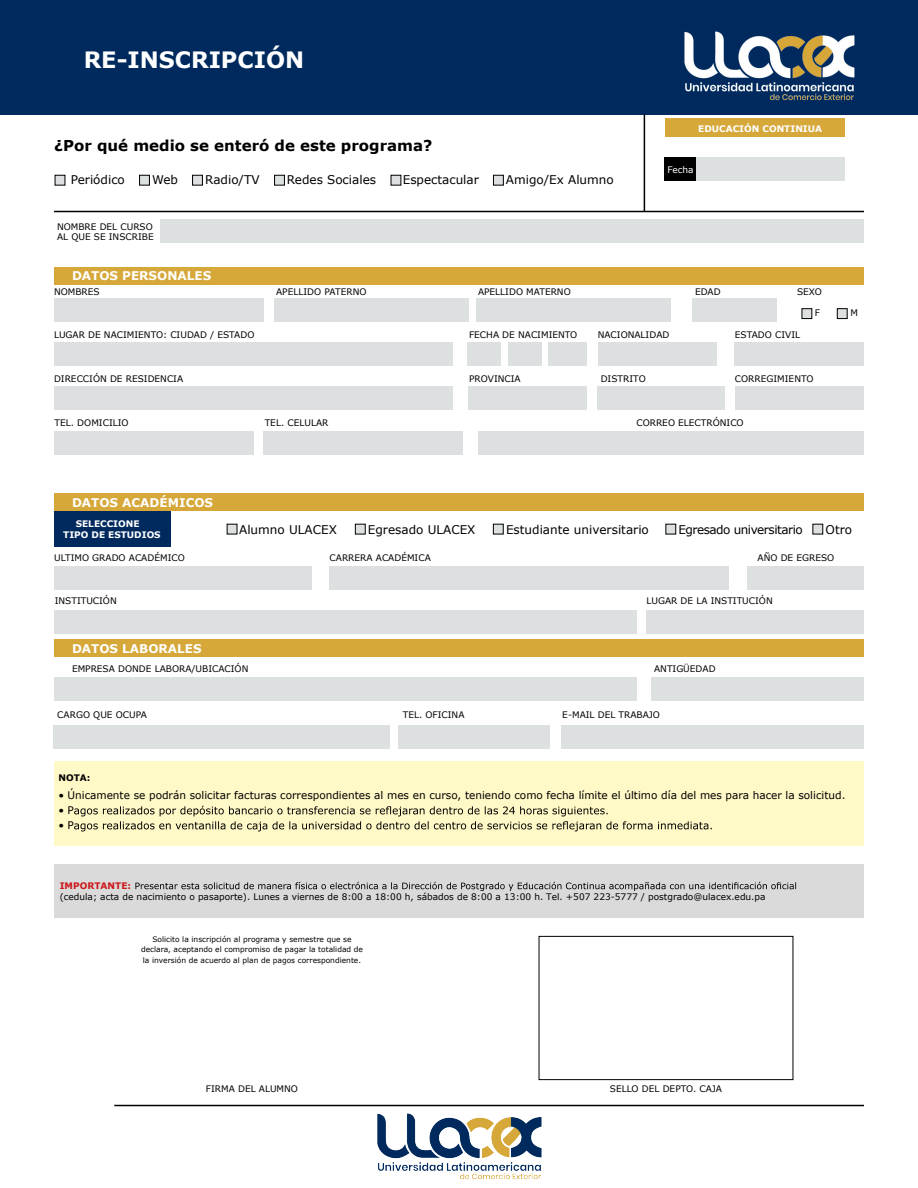
<style>
.page{position:relative;width:918px;height:1188px;background:#fff}
.page>*{position:absolute;margin:0;border:0;box-sizing:border-box;transform-origin:0 0}
.t1{font:700 22.5px "Verdana";color:#fff}
.t2{font:700 15px "Verdana";color:#000}
.t3{font:12px "Verdana";color:#000}
.t4{font:700 12px "Verdana";color:#fff}
.t5{font:12px "Verdana";letter-spacing:-.04em;color:#000}
.t6{font:10.5px "Verdana";color:#000}
.t7{font:9px/10.8px "Verdana";color:#000}
.t8{font:700 9px/10.8px "Verdana";color:#fff}
.t9{font:700 9px "Verdana";color:#cd171a}
.t10{font:9px "Verdana";color:#fff}
.t11{font:700 9px "Verdana";color:#000}
.t12{font:7.5px/10.5px "Verdana";color:#000;text-align:center}
</style>
<div class="page">
<div style="left:0;top:0;width:918px;height:115px;background:#002a5e"></div>
<div style="left:54px;top:267px;width:810px;height:18px;background:#d6a739"></div>
<div style="left:54px;top:493px;width:810px;height:18px;background:#d6a739"></div>
<div style="left:54px;top:864px;width:810px;height:54px;background:#dadada"></div>
<svg style="left:135px;top:882px;width:661px;height:9px"></svg>
<div style="left:665px;top:119px;width:180px;height:18px;background:#d6a739"></div>
<div style="left:664px;top:158px;width:33px;height:23px;background:#000"></div>
<hr style="left:644px;top:114px;width:1px;height:98px;background:#000">
<hr style="left:54px;top:211px;width:810px;height:1px;background:#000">
<div style="left:54px;top:639px;width:810px;height:18px;background:#d6a739"></div>
<div style="left:54px;top:511px;width:116px;height:36px;background:#002a5e"></div>
<hr style="left:114px;top:1105px;width:750px;height:1px;background:#000">
<div style="left:539px;top:936px;width:254px;height:144px;border:1px solid #000"></div>
<div style="left:54px;top:761px;width:810px;height:85px;background:#fff9c7"></div>
<svg style="left:74px;top:806px;width:638px;height:25px"></svg>
<img style="left:684px;top:31px;width:171px;height:70px">
<div style="left:697px;top:158px;width:148px;height:23px;background:#dce0e0"></div>
<div style="left:161px;top:220px;width:703px;height:23px;background:#dce0e0"></div>
<div style="left:54px;top:299px;width:209px;height:23px;background:#dce0e0"></div>
<div style="left:54px;top:343px;width:398px;height:23px;background:#dce0e0"></div>
<div style="left:54px;top:387px;width:398px;height:23px;background:#dce0e0"></div>
<div style="left:468px;top:343px;width:33px;height:23px;background:#dce0e0"></div>
<div style="left:508px;top:343px;width:33px;height:23px;background:#dce0e0"></div>
<div style="left:548px;top:343px;width:38px;height:23px;background:#dce0e0"></div>
<div style="left:598px;top:343px;width:119px;height:23px;background:#dce0e0"></div>
<div style="left:468px;top:387px;width:118px;height:23px;background:#dce0e0"></div>
<div style="left:598px;top:387px;width:127px;height:23px;background:#dce0e0"></div>
<div style="left:734px;top:343px;width:130px;height:23px;background:#dce0e0"></div>
<div style="left:275px;top:299px;width:194px;height:23px;background:#dce0e0"></div>
<div style="left:476px;top:299px;width:195px;height:23px;background:#dce0e0"></div>
<div style="left:692px;top:299px;width:85px;height:23px;background:#dce0e0"></div>
<div style="left:55px;top:175px;width:10px;height:11px;background:#dce0e0;border:1px solid #000"></div>
<div style="left:139px;top:175px;width:11px;height:11px;background:#dce0e0;border:1px solid #000"></div>
<div style="left:192px;top:175px;width:11px;height:11px;background:#dce0e0;border:1px solid #000"></div>
<div style="left:274px;top:175px;width:11px;height:11px;background:#dce0e0;border:1px solid #000"></div>
<div style="left:391px;top:175px;width:10px;height:11px;background:#dce0e0;border:1px solid #000"></div>
<div style="left:493px;top:175px;width:11px;height:11px;background:#dce0e0;border:1px solid #000"></div>
<div style="left:802px;top:308px;width:10px;height:11px;background:#dce0e0;border:1px solid #000"></div>
<div style="left:665px;top:524px;width:11px;height:10px;background:#dce0e0;border:1px solid #000"></div>
<div style="left:493px;top:524px;width:11px;height:10px;background:#dce0e0;border:1px solid #000"></div>
<div style="left:355px;top:524px;width:11px;height:10px;background:#dce0e0;border:1px solid #000"></div>
<div style="left:227px;top:524px;width:10px;height:10px;background:#dce0e0"></div>
<div style="left:812px;top:524px;width:11px;height:10px;background:#dce0e0;border:1px solid #000"></div>
<div style="left:837px;top:308px;width:11px;height:11px;background:#dce0e0;border:1px solid #000"></div>
<div style="left:54px;top:431px;width:199px;height:23px;background:#dce0e0"></div>
<div style="left:54px;top:567px;width:258px;height:23px;background:#dce0e0"></div>
<div style="left:54px;top:610px;width:582px;height:23px;background:#dce0e0"></div>
<div style="left:54px;top:677px;width:582px;height:23px;background:#dce0e0"></div>
<div style="left:330px;top:567px;width:399px;height:23px;background:#dce0e0"></div>
<div style="left:747px;top:567px;width:117px;height:23px;background:#dce0e0"></div>
<div style="left:646px;top:610px;width:218px;height:23px;background:#dce0e0"></div>
<div style="left:651px;top:677px;width:213px;height:23px;background:#dce0e0"></div>
<div style="left:399px;top:726px;width:151px;height:23px;background:#dce0e0"></div>
<div style="left:562px;top:726px;width:302px;height:23px;background:#dce0e0"></div>
<div style="left:53px;top:726px;width:337px;height:23px;background:#dce0e0"></div>
<div style="left:263px;top:431px;width:200px;height:23px;background:#dce0e0"></div>
<div style="left:478px;top:431px;width:386px;height:23px;background:#dce0e0"></div>
<div style="left:735px;top:387px;width:129px;height:23px;background:#dce0e0"></div>
<img style="left:377px;top:1113px;width:165px;height:67px">
<h1 class="t1" style="left:84px;top:44px;width:222px">RE-INSCRIPCIÓN</h1>
<h2 class="t2" style="left:54px;top:135px;width:380px">¿Por qué medio se enteró de este programa?</h2>
<h3 class="t3" style="left:71px;top:171px;width:56px">Periódico</h3>
<h3 class="t3" style="left:152px;top:171px;width:27px">Web</h3>
<h3 class="t3" style="left:205px;top:171px;width:56px">Radio/TV</h3>
<h3 class="t3" style="left:287px;top:171px;width:91px">Redes Sociales</h3>
<h3 class="t3" style="left:403px;top:171px;width:78px">Espectacular</h3>
<h3 class="t3" style="left:506px;top:171px;width:109px">Amigo/Ex Alumno</h3>
<p class="t7" style="left:57px;top:221px;width:98px">NOMBRE DEL CURSO<br>AL QUE SE INSCRIBE</p>
<h3 class="t4" style="left:72px;top:267px;width:141px">DATOS PERSONALES</h3>
<p class="t7" style="left:54px;top:287px;width:47px">NOMBRES</p>
<p class="t7" style="left:276px;top:287px;width:92px">APELLIDO PATERNO</p>
<p class="t7" style="left:478px;top:287px;width:94px">APELLIDO MATERNO</p>
<p class="t8" style="left:698px;top:123px;width:125px">EDUCACIÓN CONTINIUA</p>
<p class="t10" style="left:667px;top:163px;width:28px">Fecha</p>
<p class="t7" style="left:695px;top:287px;width:27px">EDAD</p>
<p class="t7" style="left:797px;top:287px;width:27px">SEXO</p>
<p class="t7" style="left:815px;top:308px;width:7px">F</p>
<p class="t7" style="left:850px;top:308px;width:9px">M</p>
<p class="t7" style="left:54px;top:329px;width:202px">LUGAR DE NACIMIENTO: CIUDAD / ESTADO</p>
<p class="t7" style="left:469px;top:329px;width:110px">FECHA DE NACIMIENTO</p>
<p class="t7" style="left:598px;top:329px;width:73px">NACIONALIDAD</p>
<p class="t7" style="left:735px;top:329px;width:67px">ESTADO CIVIL</p>
<p class="t7" style="left:54px;top:373px;width:131px">DIRECCIÓN DE RESIDENCIA</p>
<p class="t7" style="left:469px;top:373px;width:53px">PROVINCIA</p>
<p class="t7" style="left:601px;top:373px;width:47px">DISTRITO</p>
<p class="t7" style="left:735px;top:373px;width:80px">CORREGIMIENTO</p>
<p class="t7" style="left:55px;top:417px;width:76px">TEL. DOMICILIO</p>
<p class="t7" style="left:265px;top:417px;width:65px">TEL. CELULAR</p>
<p class="t7" style="left:636px;top:417px;width:109px">CORREO ELECTRÓNICO</p>
<h3 class="t4" style="left:72px;top:494px;width:143px">DATOS ACADÉMICOS</h3>
<p class="t8" style="left:63px;top:519px;width:99px;text-indent:13px">SELECCIONE<br>TIPO DE ESTUDIOS</p>
<h3 class="t3" style="left:239px;top:521px;width:99px">Alumno ULACEX</h3>
<h3 class="t3" style="left:368px;top:521px;width:109px">Egresado ULACEX</h3>
<h3 class="t3" style="left:506px;top:521px;width:144px">Estudiante universitario</h3>
<h3 class="t5" style="left:678px;top:521px;width:126px">Egresado universitario</h3>
<h3 class="t3" style="left:826px;top:521px;width:28px">Otro</h3>
<p class="t7" style="left:54px;top:553px;width:132px">ULTIMO GRADO ACADÉMICO</p>
<p class="t7" style="left:330px;top:553px;width:103px">CARRERA ACADÉMICA</p>
<p class="t7" style="left:758px;top:553px;width:78px">AÑO DE EGRESO</p>
<p class="t7" style="left:55px;top:595px;width:64px">INSTITUCIÓN</p>
<p class="t7" style="left:646px;top:595px;width:128px">LUGAR DE LA INSTITUCIÓN</p>
<h3 class="t4" style="left:72px;top:640px;width:131px">DATOS LABORALES</h3>
<p class="t7" style="left:72px;top:663px;width:178px">EMPRESA DONDE LABORA/UBICACIÓN</p>
<p class="t7" style="left:57px;top:710px;width:91px">CARGO QUE OCUPA</p>
<p class="t7" style="left:654px;top:663px;width:63px">ANTIGÜEDAD</p>
<p class="t7" style="left:403px;top:710px;width:63px">TEL. OFICINA</p>
<p class="t7" style="left:562px;top:710px;width:99px">E-MAIL DEL TRABAJO</p>
<p class="t11" style="left:58px;top:772px;width:34px">NOTA:</p>
<p class="t6" style="left:58px;top:788px;width:789px">• Únicamente se podrán solicitar facturas correspondientes al mes en curso, teniendo como fecha límite el último día del mes para hacer la solicitud.</p>
<p class="t6" style="left:59px;top:803px;width:17px">• P</p>
<p class="t6" style="left:58px;top:818px;width:17px">• P</p>
<p class="t9" style="left:60px;top:879px;width:73px">IMPORTANTE:</p>
<p class="t7" style="left:60px;top:891px;width:707px">(cedula; acta de nacimiento o pasaporte). Lunes a viernes de 8:00 a 18:00 h, sábados de 8:00 a 13:00 h. Tel. +507 223-5777 / postgrado@ulacex.edu.pa</p>
<p class="t12" style="left:141px;top:934px;width:223px">Solicito la inscripción al programa y semestre que se declara, aceptando el compromiso de pagar la totalidad de la inversión de acuerdo al plan de pagos correspondiente.</p>
<p class="t7" style="left:206px;top:1084px;width:94px">FIRMA DEL ALUMNO</p>
<p class="t7" style="left:610px;top:1084px;width:114px">SELLO DEL DEPTO. CAJA</p>
</div>
